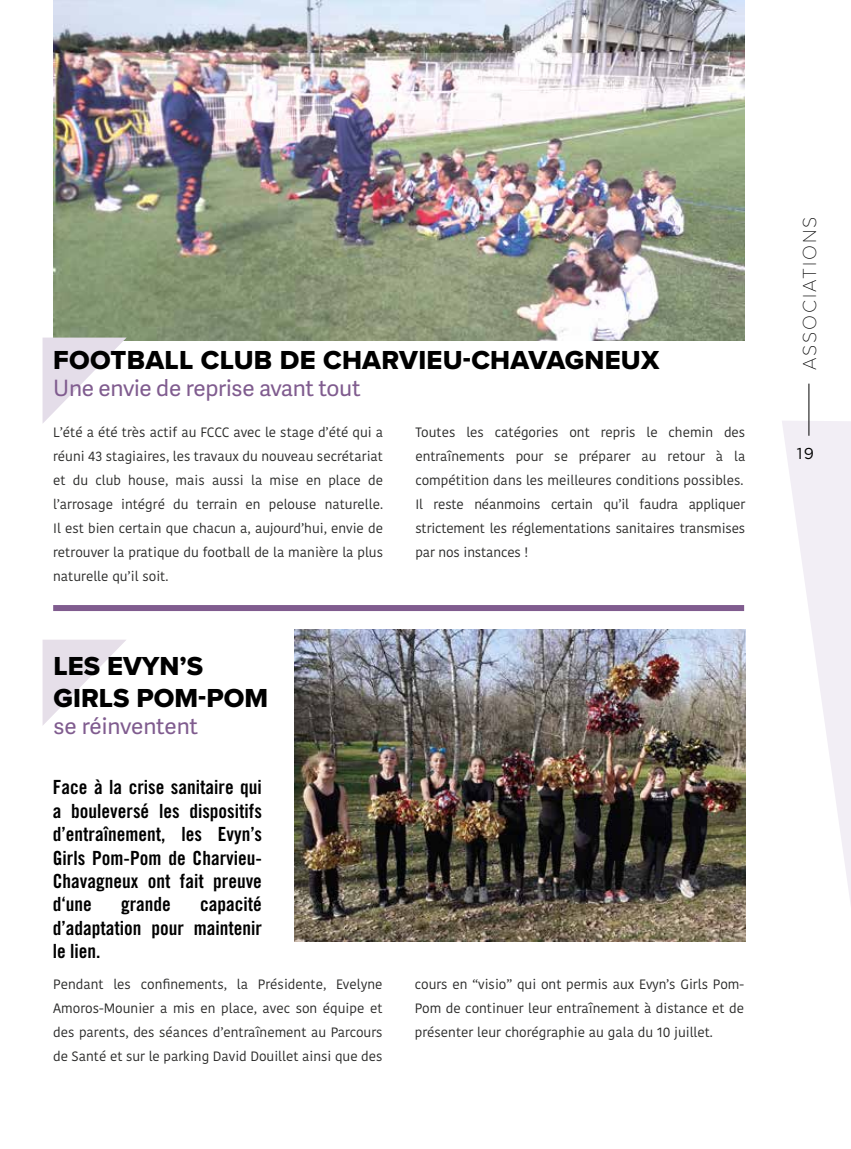
<style>
.page{position:relative;width:851px;height:1149px;background:#fff}
.page>*{position:absolute;margin:0;border:0;box-sizing:border-box;transform-origin:0 0}
.t1{font:27px/32.4px "Proxima Nova Extrabld";letter-spacing:.01em;color:#000}
.t2{font:22.5px "Adelle Sans";letter-spacing:-.01em;color:#805c8f}
.t3{font:19.5px/23.4px "Trade Gothic LT Std Bd Cn 20";color:#000;text-align:justify}
.t4{font:100 19.5px "Proxima Nova T";letter-spacing:.1em;color:#000}
.t5{font:15.75px "Gotham";color:#000}
.t6{font:13.5px/24px "Kohinoor Devanagari";color:#282827;text-align:justify}
</style>
<div class="page">
<svg style="left:782px;top:420px;width:68px;height:477px"></svg>
<img style="left:294px;top:629px;width:451px;height:312px">
<hr style="left:808px;top:383px;width:1px;height:52px;background:#000">
<svg style="left:43px;top:639px;width:83px;height:86px"></svg>
<img style="left:53px;top:0;width:691px;height:341px">
<div style="left:53px;top:605px;width:691px;height:6px;background:#805c8f"></div>
<svg style="left:43px;top:337px;width:84px;height:86px"></svg>
<h1 class="t1" style="left:53px;top:343px;width:607px">FOOTBALL CLUB DE CHARVIEU-CHAVAGNEUX</h1>
<h2 class="t2" style="left:53px;top:372px;width:309px">Une envie de reprise avant tout</h2>
<p class="t6" style="left:53px;top:420px;width:331px">L’été a été très actif au FCCC avec le stage d’été qui a réuni 43 stagiaires, les travaux du nouveau secrétariat et du club house, mais aussi la mise en place de l’arrosage intégré du terrain en pelouse naturelle.<br>Il est bien certain que chacun a, aujourd’hui, envie de retrouver la pratique du football de la manière la plus naturelle qu’il soit.</p>
<p class="t6" style="left:415px;top:420px;width:331px;text-align:left">Toutes les catégories ont repris le chemin des entraînements pour se préparer au retour à la compétition dans les meilleures conditions possibles.<br>Il reste néanmoins certain qu’il faudra appliquer strictement les réglementations sanitaires transmises par nos instances !</p>
<h1 class="t1" style="left:54px;top:649px;width:216px">LES EVYN’S<br>GIRLS POM-POM</h1>
<h2 class="t2" style="left:54px;top:710px;width:146px">se réinventent</h2>
<h3 class="t3" style="left:53px;top:775px;width:211px">Face à la crise sanitaire qui a bouleversé les dispositifs d’entraînement, les Evyn’s Girls Pom-Pom de Charvieu-Chavagneux ont fait preuve d‘une</h3>
<h3 class="t3" style="left:53px;top:892px;width:211px;text-indent:147px">capacité d’adaptation pour maintenir le lien.</h3>
<h3 class="t3" style="left:121px;top:892px;width:51px">grande</h3>
<p class="t6" style="left:53px;top:972px;width:331px">Pendant les confinements, la Présidente, Evelyne Amoros-Mounier a mis en place, avec son équipe et des parents, des séances d’entraînement au Parcours de Santé et sur le parking David Douillet ainsi que des</p>
<p class="t6" style="left:415px;top:972px;width:331px">cours en “visio” qui ont permis aux Evyn’s Girls Pom-Pom de continuer leur entraînement à distance et de présenter leur chorégraphie au gala du 10 juillet.</p>
<h3 class="t4" style="left:795px;top:370px;width:155px;rotate:-90deg">ASSOCIATIONS</h3>
<p class="t5" style="left:796px;top:443px;width:19px">19</p>
</div>
